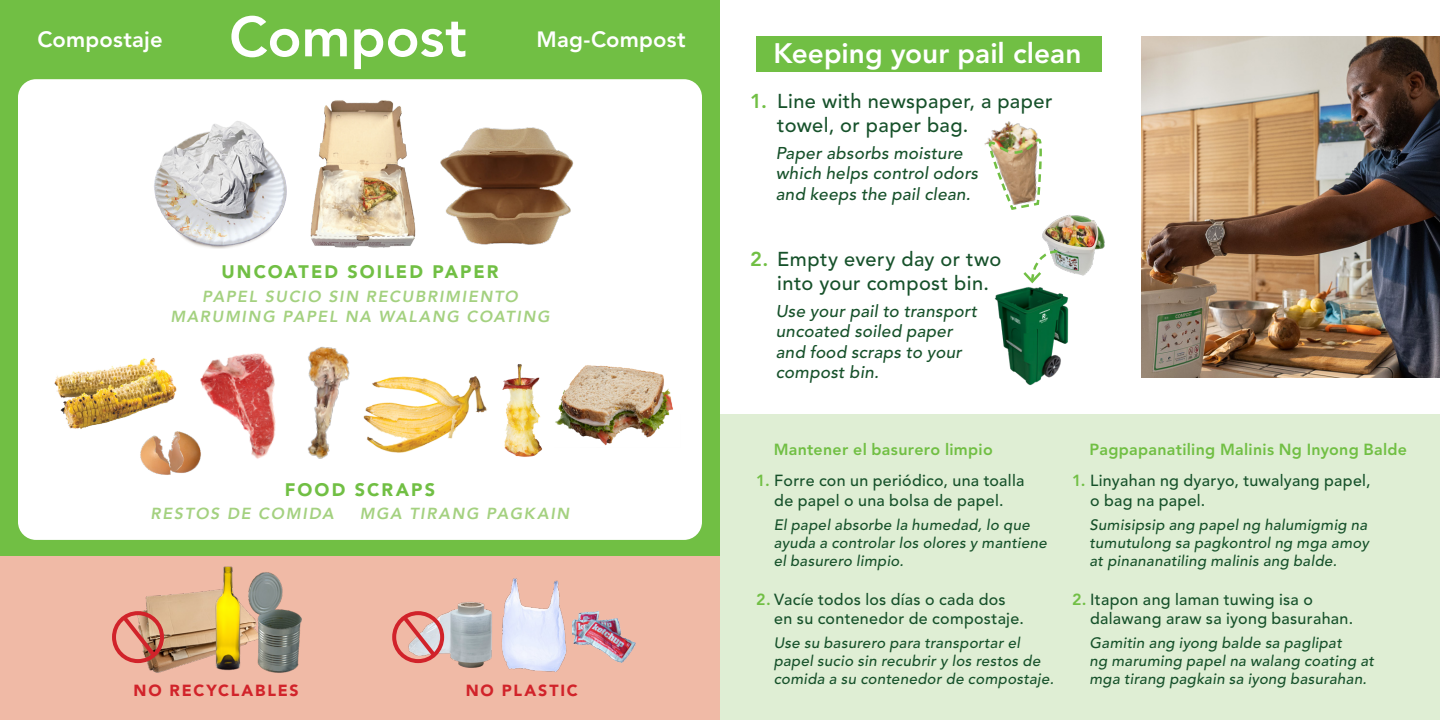
<style>
.page{position:relative;width:1440px;height:720px;background:#fff}
.page>*{position:absolute;margin:0;border:0;box-sizing:border-box;transform-origin:0 0}
.t1{font:800 56px "Avenir LT Std";color:#fff}
.t2{font:800 28px "Avenir LT Std";color:#fff}
.t3{font:800 22px "Avenir LT Std";letter-spacing:.01em;color:#fff}
.t4{font:500 20px/24px "Avenir LT Std";letter-spacing:.02em;color:#16512a}
.Item_Names{font:900 18px "Avenir LT Std";letter-spacing:.115em;color:#71bf44}
.t5{font:italic 500 17px/20.4px "Avenir LT Std";letter-spacing:.015em;color:#16512a}
.t6{font:500 16px/19.2px "Avenir LT Std";letter-spacing:.02em;color:#16512a}
._8pt_Item_Translatio{font:italic 800 16px "Avenir";letter-spacing:.105em;color:#a4d180}
.t7{font:800 16px "Avenir LT Std";letter-spacing:.02em;color:#71bf44}
.NO_English{font:900 16px "Avenir LT Std";letter-spacing:.115em;color:#d1232a}
.t8{font:italic 500 15px/18px "Avenir LT Std";letter-spacing:.02em;color:#16512a}
.s1{font-weight:800;color:#71bf44}
</style>
<div class="page">
<div style="left:0;top:0;width:720px;height:586px;background:#71bf44"></div>
<div style="left:18px;top:79px;width:684px;height:461px;background:#fff;border-radius:18px"></div>
<div style="left:0;top:556px;width:738px;height:164px;background:#f0baa6"></div>
<img style="left:502px;top:578px;width:65px;height:94px">
<img style="left:572px;top:611px;width:64px;height:52px">
<img style="left:408px;top:602px;width:84px;height:66px">
<div style="left:392px;top:611px;width:52px;height:52px;border:4px solid #d1232a;border-radius:50%"></div>
<svg style="left:399px;top:612px;width:41px;height:49px"></svg>
<img style="left:363px;top:376px;width:125px;height:77px">
<img style="left:140px;top:431px;width:51px;height:44px">
<img style="left:502px;top:364px;width:40px;height:93px">
<img style="left:555px;top:365px;width:118px;height:81px">
<img style="left:54px;top:358px;width:126px;height:80px">
<img style="left:191px;top:353px;width:85px;height:118px">
<img style="left:310px;top:100px;width:106px;height:148px">
<img style="left:154px;top:121px;width:133px;height:127px">
<img style="left:307px;top:346px;width:43px;height:113px">
<img style="left:440px;top:127px;width:134px;height:118px">
<img style="left:131px;top:590px;width:116px;height:83px">
<img style="left:212px;top:566px;width:33px;height:107px">
<img style="left:247px;top:572px;width:55px;height:101px">
<div style="left:112px;top:611px;width:52px;height:52px;border:4px solid #d1232a;border-radius:50%"></div>
<svg style="left:118px;top:612px;width:42px;height:49px"></svg>
<img style="left:1142px;top:36px;width:298px;height:342px">
<div style="left:720px;top:414px;width:720px;height:306px;background:#dfeed4"></div>
<img style="left:984px;top:121px;width:54px;height:24px">
<img style="left:988px;top:138px;width:54px;height:72px">
<img style="left:994px;top:287px;width:75px;height:99px">
<img style="left:1042px;top:215px;width:63px;height:61px">
<svg style="left:1023px;top:249px;width:37px;height:35px"></svg>
<div style="left:756px;top:36px;width:346px;height:36px;background:#71bf44"></div>
<p class="t1" style="left:229px;top:4px;width:239px">Compost</p>
<p class="t3" style="left:37px;top:26px;width:127px">Compostaje</p>
<p class="t3" style="left:537px;top:26px;width:150px">Mag-Compost</p>
<p class="Item_Names" style="left:221px;top:261px;width:279px">UNCOATED SOILED PAPER</p>
<p class="_8pt_Item_Translatio" style="left:202px;top:287px;width:317px">PAPEL SUCIO SIN RECUBRIMIENTO</p>
<p class="_8pt_Item_Translatio" style="left:170px;top:307px;width:381px">MARUMING PAPEL NA WALANG COATING</p>
<p class="Item_Names" style="left:285px;top:479px;width:152px">FOOD SCRAPS</p>
<p class="_8pt_Item_Translatio" style="left:151px;top:504px;width:184px">RESTOS DE COMIDA</p>
<p class="_8pt_Item_Translatio" style="left:360px;top:504px;width:211px">MGA TIRANG PAGKAIN</p>
<p class="NO_English" style="left:133px;top:681px;width:167px">NO RECYCLABLES</p>
<p class="NO_English" style="left:466px;top:681px;width:114px">NO PLASTIC</p>
<p class="t2" style="left:773px;top:37px;width:310px">Keeping your pail clean</p>
<p class="t4" style="left:777px;top:89px;width:277px;text-indent:-27px"><span class="s1">1.</span> Line with newspaper, a paper towel, or paper bag.</p>
<p class="t5" style="left:776px;top:143px;width:204px">Paper absorbs moisture which helps control odors and keeps the pail clean.</p>
<p class="t4" style="left:777px;top:248px;width:226px;text-indent:-27px"><span class="s1">2.</span> Empty every day or two into your compost bin.</p>
<p class="t5" style="left:776px;top:301px;width:203px">Use your pail to transport uncoated soiled paper and food scraps to your compost bin.</p>
<p class="t7" style="left:774px;top:440px;width:221px">Mantener el basurero limpio</p>
<p class="t7" style="left:1090px;top:440px;width:319px">Pagpapanatiling Malinis Ng Inyong Balde</p>
<p class="t6" style="left:756px;top:472px;width:270px;text-align:center"><span class="s1">1.</span> Forre con un periódico, una toalla de papel o una bolsa de papel.</p>
<p class="t6" style="left:1090px;top:472px;width:282px;text-indent:-18px"><span class="s1">1.</span> Linyahan ng dyaryo, tuwalyang papel, o bag na papel.</p>
<p class="t8" style="left:774px;top:516px;width:275px">El papel absorbe la humedad, lo que ayuda a controlar los olores y mantiene el basurero limpio.</p>
<p class="t8" style="left:1090px;top:516px;width:281px;text-align:justify">Sumisipsip ang papel ng halumigmig na tumutulong sa pagkontrol ng mga amoy at pinananatiling malinis ang balde.</p>
<p class="t6" style="left:774px;top:590px;width:251px;text-indent:-18px"><span class="s1">2.</span> Vacíe todos los días o cada dos en su contenedor de compostaje.</p>
<p class="t8" style="left:774px;top:634px;width:282px">Use su basurero para transportar el papel sucio sin recubrir y los restos de comida a su contenedor de compostaje.</p>
<p class="t6" style="left:1090px;top:590px;width:265px;text-indent:-18px"><span class="s1">2.</span> Itapon ang laman tuwing isa o dalawang araw sa iyong basurahan.</p>
<p class="t8" style="left:1090px;top:634px;width:286px">Gamitin ang iyong balde sa paglipat<br>ng maruming papel na walang coating at mga tirang pagkain sa iyong basurahan.</p>
</div>
